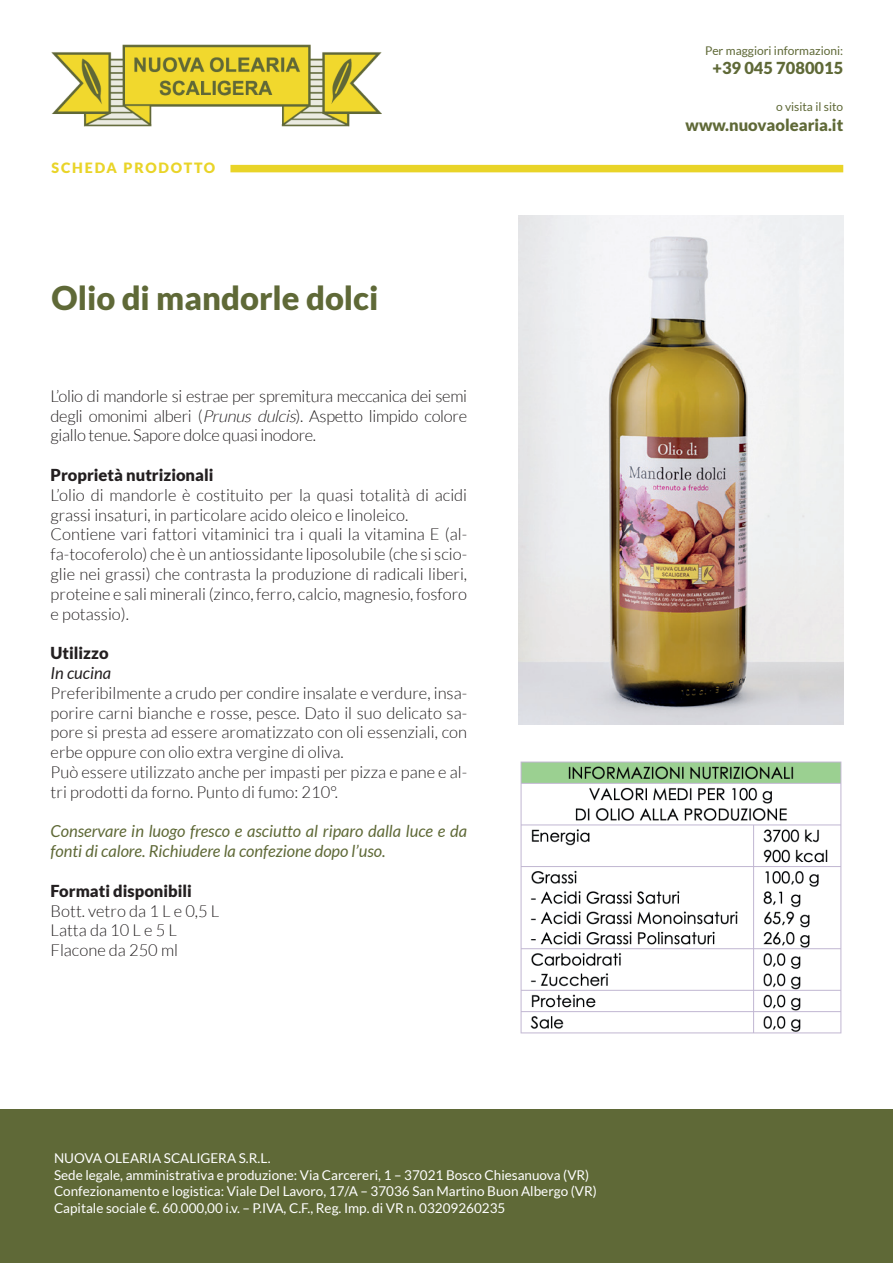
<style>
.page{position:relative;width:893px;height:1263px;background:#fff}
.page>*{position:absolute;margin:0;border:0;box-sizing:border-box;transform-origin:0 0}
.t1{font:900 32.7px "Lato";color:#5f6937}
.t2{font:300 16.5px/19.8px "Lato";color:#231f20}
.t3{font:italic 16.5px/19.8px "Lato";color:#5f6937}
.t4{font:900 16.5px "Lato";color:#231f20}
.t5{font:900 16.5px "Lato";color:#5f6937}
.t6{font:italic 16.5px "Lato";color:#231f20}
.t7{font:900 14.25px "Lato";letter-spacing:.13em;color:#e9d428}
.t8{font:13.5px/16.5px "Lato";color:#fff}
.t9{font:12px "Lato";color:#5f6937}
.s1{font-style:italic}
</style>
<div class="page">
<div style="left:0;top:1110px;width:893px;height:153px;background:#5f6937"></div>
<img style="left:51px;top:44px;width:331px;height:83px">
<img style="left:519px;top:215px;width:324px;height:510px">
<div style="left:230px;top:165px;width:613px;height:7px;background:#e9d428"></div>
<img style="left:520px;top:761px;width:322px;height:273px">
<p class="t7" style="left:52px;top:160px;width:165px">SCHEDA PRODOTTO</p>
<h1 class="t1" style="left:52px;top:279px;width:328px">Olio di mandorle dolci</h1>
<p class="t2" style="left:51px;top:386px;width:418px;text-align:justify">L’olio di mandorle si estrae per spremitura meccanica dei semi degli omonimi alberi (<span class="s1">Prunus dulcis</span>). Aspetto limpido colore giallo tenue. Sapore dolce quasi inodore.</p>
<p class="t4" style="left:51px;top:465px;width:164px">Proprietà nutrizionali</p>
<p class="t2" style="left:51px;top:485px;width:418px">L’olio di mandorle è costituito per la quasi totalità di acidi grassi insaturi, in particolare acido oleico e linoleico.<br>Contiene vari fattori vitaminici tra i quali la vitamina E (al&shy;fa-tocoferolo) che è un antiossidante liposolubile (che si scio&shy;glie nei grassi) che contrasta la produzione di radicali liberi, proteine e sali minerali (zinco, ferro, calcio, magnesio, fosforo e potassio).</p>
<p class="t4" style="left:51px;top:643px;width:59px">Utilizzo</p>
<p class="t6" style="left:51px;top:664px;width:62px">In cucina</p>
<p class="t2" style="left:51px;top:683px;width:418px">Preferibilmente a crudo per condire insalate e verdure, insa&shy;porire carni bianche e rosse, pesce. Dato il suo delicato sa&shy;pore si presta ad essere aromatizzato con oli essenziali, con erbe oppure con olio extra vergine di oliva.<br>Può essere utilizzato anche per impasti per pizza e pane e al&shy;tri prodotti da forno. Punto di fumo: 210°.</p>
<p class="t3" style="left:51px;top:822px;width:418px">Conservare in luogo fresco e asciutto al riparo dalla luce e da fonti di calore. Richiudere la confezione dopo l’uso.</p>
<p class="t4" style="left:51px;top:881px;width:143px">Formati disponibili</p>
<p class="t2" style="left:51px;top:901px;width:170px">Bott. vetro da 1 L e 0,5 L<br>Latta da 10 L e 5 L<br>Flacone da 250 ml</p>
<p class="t8" style="left:54px;top:1150px;width:544px">NUOVA OLEARIA SCALIGERA S.R.L.<br>Sede legale, amministrativa e produzione: Via Carcereri, 1 – 37021 Bosco Chiesanuova (VR)<br>Confezionamento e logistica: Viale Del Lavoro, 17/A – 37036 San Martino Buon Albergo (VR)<br>Capitale sociale €. 60.000,00 i.v. – P.IVA, C.F., Reg. Imp. di VR n. 03209260235</p>
<p class="t9" style="left:705px;top:44px;width:140px">Per maggiori informazioni:</p>
<p class="t5" style="left:712px;top:59px;width:132px">+39 045 7080015</p>
<p class="t9" style="left:776px;top:100px;width:69px">o visita il sito</p>
<p class="t5" style="left:686px;top:115px;width:159px">www.nuovaolearia.it</p>
</div>
